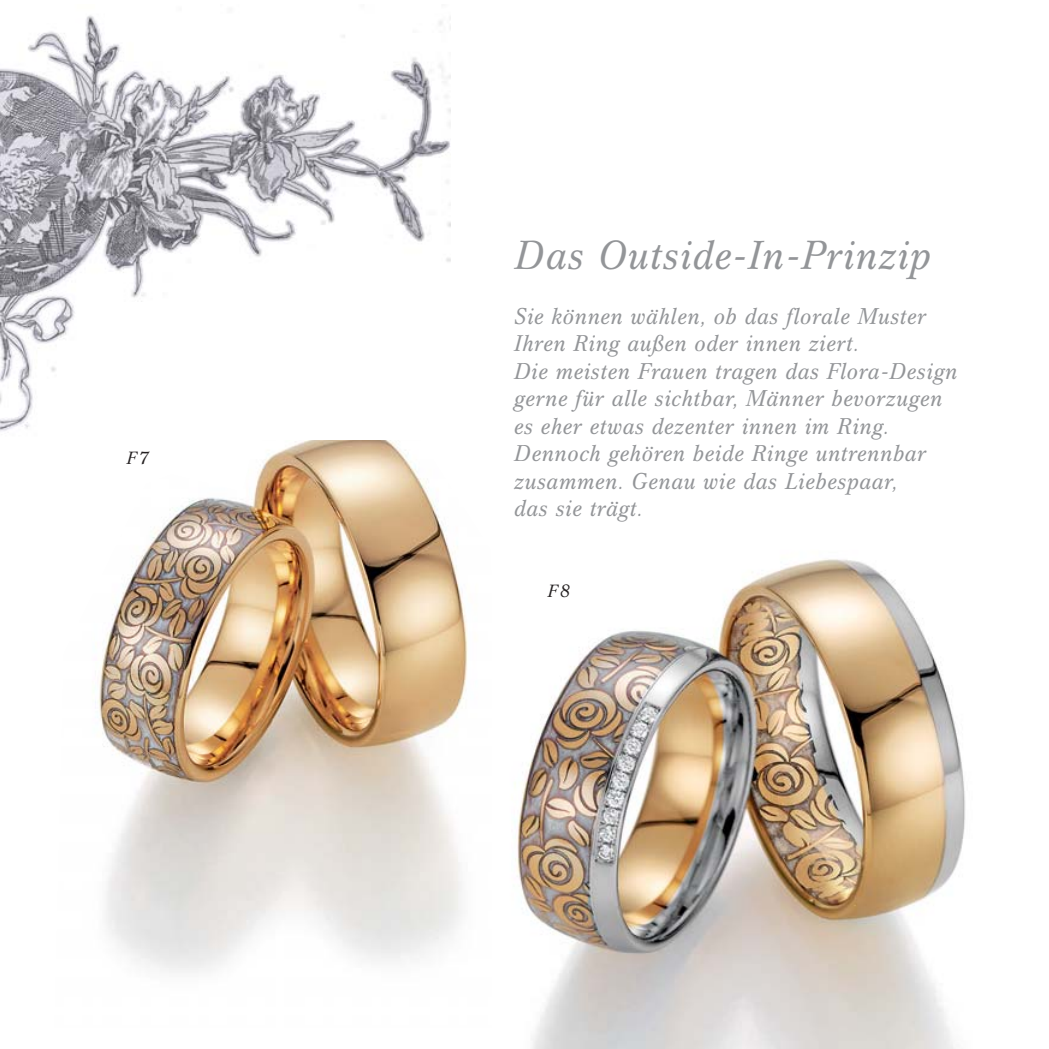
<style>
.page{position:relative;width:1049px;height:1049px;background:#fff}
.page>*{position:absolute;margin:0;border:0;box-sizing:border-box;transform-origin:0 0}
.t1{font:italic 40px "Cremona BQ";letter-spacing:.05em;color:#939598}
.t2{font:italic 22.5px/27.5px "Cremona BQ";letter-spacing:.05em;color:#939598}
.t3{font:italic 17.5px "Cremona BQ";color:#231f20}
</style>
<div class="page">
<img style="left:95px;top:440px;width:373px;height:533px">
<img style="left:514px;top:559px;width:452px;height:490px">
<img style="left:0;top:15px;width:451px;height:417px">
<p class="t3" style="left:126px;top:451px;width:24px">F7</p>
<h1 class="t1" style="left:513px;top:239px;width:417px">Das Outside-In-Prinzip</h1>
<p class="t2" style="left:513px;top:304px;width:444px">Sie können wählen, ob das florale Muster Ihren Ring außen oder innen ziert.<br>Die meisten Frauen tragen das Flora-Design gerne für alle sichtbar, Männer bevorzugen es eher etwas dezenter innen im Ring.<br>Dennoch gehören beide Ringe untrennbar zusammen. Genau wie das Liebespaar,<br>das sie trägt.</p>
<p class="t3" style="left:547px;top:585px;width:24px">F8</p>
</div>
